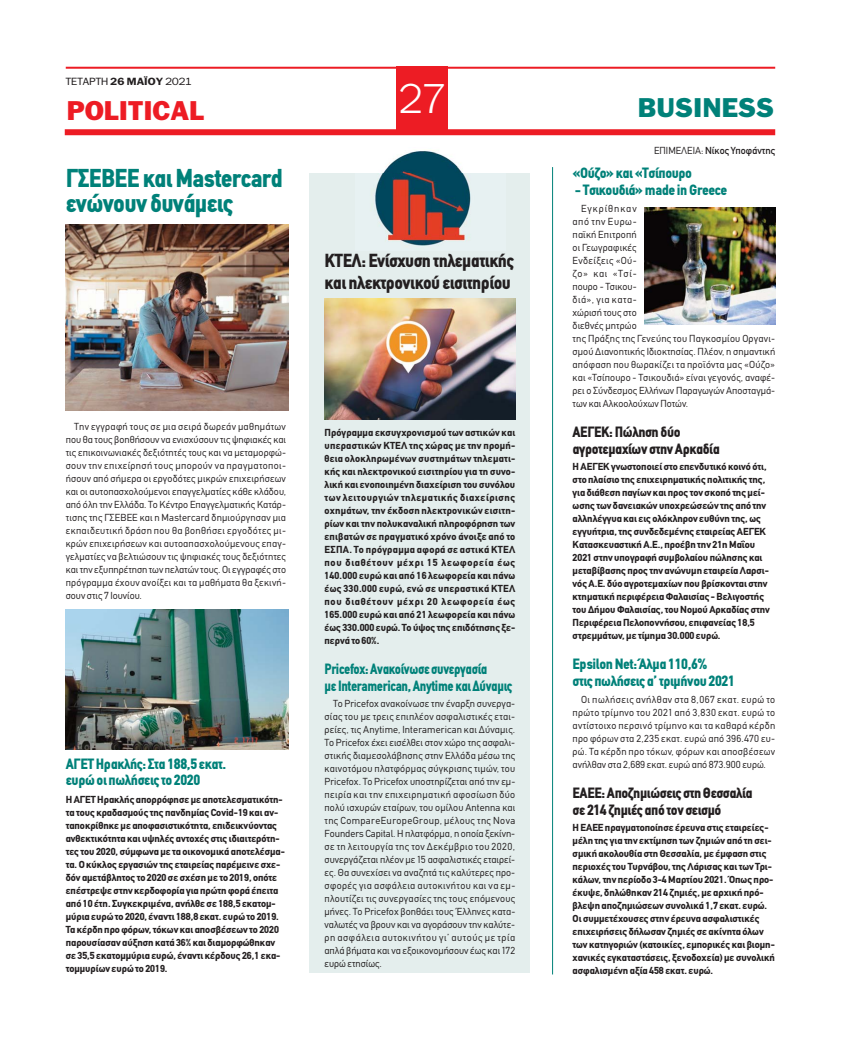
<style>
.page{position:relative;width:841px;height:1039px;background:#fff}
.page>*{position:absolute;margin:0;border:0;box-sizing:border-box;transform-origin:0 0}
.t1{font:300 40px "PF Franklin Gothic";color:#fff}
.t2{font:900 condensed 26px/24.9px "PF Din Text";letter-spacing:-.025em;color:#008179;scale:1.04 1}
.t3{font:900 26px "PF Franklin Gothic";color:#ed1c24}
.t4{font:900 26px "PF Franklin Gothic";color:#008179}
.t5{font:900 condensed 19px/22px "PF Din Text";letter-spacing:-.025em;color:#231f20;scale:1.04 1}
.t6{font:900 condensed 15px/16px "PF Din Text";letter-spacing:-.025em;color:#008179;scale:1.04 1}
.t7{font:900 condensed 15px/17px "PF Din Text";letter-spacing:-.025em;color:#231f20;scale:1.04 1}
.t8{font:900 condensed 15px/17px "PF Din Text";letter-spacing:-.025em;color:#008179;scale:.95 1}
.t9{font:700 10px/13px "CF Din";color:#231f20}
.t10{font:10px/13px "CF Din";letter-spacing:.01em;color:#231f20;text-align:justify}
.t11{font:10px "CF Din";color:#231f20}
.t12{font:10px "PF Franklin Gothic";letter-spacing:.01em;color:#231f20;scale:1.1 1}
.s1{font-weight:700}
.s2{font-style:inherit}
</style>
<div class="page">
<div style="left:309px;top:173px;width:220px;height:800px;background:#e4eeed"></div>
<img style="left:66px;top:224px;width:222px;height:186px">
<img style="left:66px;top:609px;width:222px;height:140px">
<img style="left:324px;top:299px;width:191px;height:120px">
<img style="left:375px;top:150px;width:96px;height:96px">
<div style="left:396px;top:67px;width:51px;height:63px;background:#ed1c24"></div>
<hr style="left:66px;top:67px;width:708px;height:2px;background:#ed1c24">
<div style="left:65px;top:129px;width:709px;height:6px;background:#ed1c24"></div>
<hr style="left:551px;top:167px;width:1px;height:807px;background:#008179">
<img style="left:644px;top:207px;width:130px;height:118px">
<p class="t12" style="left:66px;top:76px;width:116px">ΤΕΤΑΡΤΗ <span class="s1">26 ΜΑΪΟΥ</span> 2021</p>
<h2 class="t3" style="left:67px;top:101px;width:139px">POLITICAL</h2>
<h2 class="t4" style="left:637px;top:98px;width:138px">BUSINESS</h2>
<h1 class="t1" style="left:399px;top:76px;width:48px">27</h1>
<h2 class="t2" style="left:66px;top:165px;width:210px">ΓΣΕΒΕΕ και Mastercard ενώνουν δυνάμεις</h2>
<h3 class="t5" style="left:324px;top:249px;width:183px">ΚΤΕΛ: Ενίσχυση τηλεματικής και ηλεκτρονικού εισιτηρίου</h3>
<p class="t10" style="left:66px;top:421px;width:222px;text-indent:9px">Την εγγραφή τους σε μια σειρά δωρεάν μαθημάτων που θα τους βοηθήσουν να ενισχύσουν τις ψηφιακές και τις επικοινωνιακές δεξιότητές τους και να μεταμορφώ&shy;σουν την επιχείρησή τους μπορούν να πραγματοποι&shy;ήσουν από σήμερα οι εργοδότες μικρών επιχειρήσεων και οι αυτοπασχολούμενοι επαγγελματίες κάθε κλάδου, από όλη την Ελλάδα. Το Κέντρο Επαγγελματικής Κατάρ&shy;τισης της ΓΣΕΒΕΕ και η Mastercard δημιούργησαν μια εκπαιδευτική δράση που θα βοηθήσει εργοδότες μι&shy;κρών επιχειρήσεων και αυτοαπασχολούμενους επαγ&shy;γελματίες να βελτιώσουν τις ψηφιακές τους δεξιότητες και την εξυπηρέτηση των πελατών τους. Οι εγγραφές στο πρόγραμμα έχουν ανοίξει και τα μαθήματα θα ξεκινή&shy;σουν στις 7 Ιουνίου.</p>
<h3 class="t6" style="left:66px;top:755px;width:156px">ΑΓΕΤ Ηρακλής: Στα 188,5 εκατ. ευρώ οι πωλήσεις το 2020</h3>
<p class="t9" style="left:66px;top:794px;width:221px">Η ΑΓΕΤ Ηρακλής απορρόφησε με αποτελεσματικότη&shy;τα τους κραδασμούς της πανδημίας Covid-19 και αν&shy;ταποκρίθηκε με αποφασιστικότητα, επιδεικνύοντας ανθεκτικότητα και υψηλές αντοχές στις ιδιαιτερότη&shy;τες του 2020, σύμφωνα με τα οικονομικά αποτελέσμα&shy;τα. Ο κύκλος εργασιών της εταιρείας παρέμεινε σχε&shy;δόν αμετάβλητος το 2020 σε σχέση με το 2019, οπότε επέστρεψε στην κερδοφορία για πρώτη φορά έπειτα από 10 έτη. Συγκεκριμένα, ανήλθε σε 188,5 εκατομ&shy;μύρια ευρώ το 2020, έναντι 188,8 εκατ. ευρώ το 2019.<br>Τα κέρδη προ φόρων, τόκων και αποσβέσεων το 2020 παρουσίασαν αύξηση κατά 36% και διαμορφώθηκαν σε 35,5 εκατομμύρια ευρώ, έναντι κέρδους 26,1 εκα&shy;τομμυρίων ευρώ το 2019.</p>
<p class="t9" style="left:324px;top:426px;width:192px;text-align:justify">Πρόγραμμα εκσυγχρονισμού των αστικών και υπεραστικών ΚΤΕΛ της χώρας με την προμή&shy;θεια ολοκληρωμένων συστημάτων τηλεματι&shy;κής και ηλεκτρονικού εισιτηρίου για τη συνο&shy;λική και ενοποιημένη διαχείριση του συνόλου των λειτουργιών τηλεματικής διαχείρισης οχημάτων, την έκδοση ηλεκτρονικών εισιτη&shy;ρίων και την πολυκαναλική πληροφόρηση των επιβατών σε πραγματικό χρόνο άνοιξε από το ΕΣΠΑ. Το πρόγραμμα αφορά σε αστικά ΚΤΕΛ που διαθέτουν μέχρι 15 λεωφορεία έως 140.000 ευρώ και από 16 λεωφορεία και πάνω έως 330.000 ευρώ, ενώ σε υπεραστικά ΚΤΕΛ που διαθέτουν μέχρι 20 λεωφορεία έως 165.000 ευρώ και από 21 λεωφορεία και πάνω έως 330.000 ευρώ. Το ύψος της επιδότησης ξε&shy;περνά το 60%.</p>
<h3 class="t8" style="left:324px;top:660px;width:199px">Pricefox: Ανακοίνωσε συνεργασία<br>με Interamerican, Anytime και Δύναμις</h3>
<p class="t10" style="left:324px;top:698px;width:192px;text-indent:9px">Το Pricefox ανακοίνωσε την έναρξη συνεργα&shy;σίας του με τρεις επιπλέον ασφαλιστικές εται&shy;ρείες, τις Anytime, Interamerican και Δύναμις.<br>Το Pricefox έχει εισέλθει στον χώρο της ασφαλι&shy;στικής διαμεσολάβησης στην Ελλάδα μέσω της καινοτόμου πλατφόρμας σύγκρισης τιμών, του Pricefox. Το Pricefox υποστηρίζεται από την εμ&shy;πειρία και την επιχειρηματική αφοσίωση δύο πολύ ισχυρών εταίρων, του ομίλου Antenna και της CompareEuropeGroup, μέλους της Nova Founders Capital. Η πλατφόρμα, η οποία ξεκίνη&shy;σε τη λειτουργία της τον Δεκέμβριο του 2020, συνεργάζεται πλέον με 15 ασφαλιστικές εταιρεί&shy;ες. Θα συνεχίσει να αναζητά τις καλύτερες προ&shy;σφορές για ασφάλεια αυτοκινήτου και να εμ&shy;πλουτίζει τις συνεργασίες της τους επόμενους μήνες. Το Pricefox βοηθάει τους Έλληνες κατα&shy;ναλωτές να βρουν και να αγοράσουν την καλύτε&shy;ρη ασφάλεια αυτοκινήτου γι’ αυτούς με τρία απλά βήματα και να εξοικονομήσουν έως και 172 ευρώ ετησίως.</p>
<p class="t11" style="left:653px;top:145px;width:122px"><span class="s2">ΕΠΙΜΕΛΕΙΑ:</span> Νίκος Υποφάντης</p>
<h3 class="t6" style="left:572px;top:165px;width:116px">«Ούζο» και «Τσίπουρο</h3>
<h3 class="t6" style="left:574px;top:182px;width:148px">- Τσικουδιά» made in Greece</h3>
<p class="t10" style="left:572px;top:203px;width:204px;text-align:left;text-indent:9px">Εγκρίθηκαν<br>από την Ευρω-<br>παϊκή Επιτροπή<br>οι Γεωγραφικές<br>Ενδείξεις «Ού-<br>ζο» και «Τσί-<br>πουρο - Τσικου-<br>διά», για κατα-<br>χώρισή τους στο<br>διεθνές μητρώο<br>της Πράξης της Γενεύης του Παγκοσμίου Οργανι&shy;σμού Διανοητικής Ιδιοκτησίας. Πλέον, η σημαντική απόφαση που θωρακίζει τα προϊόντα μας «Ούζο» και «Τσίπουρο - Τσικουδιά» είναι γεγονός, αναφέ&shy;ρει ο Σύνδεσμος Ελλήνων Παραγωγών Αποσταγμά&shy;των και Αλκοολούχων Ποτών.</p>
<h3 class="t7" style="left:572px;top:423px;width:143px">ΑΕΓΕΚ: Πώληση δύο αγροτεμαχίων στην Αρκαδία</h3>
<p class="t9" style="left:572px;top:461px;width:199px">Η ΑΕΓΕΚ γνωστοποιεί στο επενδυτικό κοινό ότι, στο πλαίσιο της επιχειρηματικής πολιτικής της, για διάθεση παγίων και προς τον σκοπό της μεί&shy;ωσης των δανειακών υποχρεώσεών της από την αλληλέγγυα και εις ολόκληρον ευθύνη της, ως εγγυήτρια, της συνδεδεμένης εταιρείας ΑΕΓΕΚ Κατασκευαστική Α.Ε., προέβη την 21η Μαΐου 2021 στην υπογραφή συμβολαίου πώλησης και μεταβίβασης προς την ανώνυμη εταιρεία Λαρσι&shy;νός Α.Ε. δύο αγροτεμαχίων που βρίσκονται στην κτηματική περιφέρεια Φαλαισίας - Βελιγοστής του Δήμου Φαλαισίας, του Νομού Αρκαδίας στην Περιφέρεια Πελοποννήσου, επιφανείας 18,5 στρεμμάτων, με τίμημα 30.000 ευρώ.</p>
<h3 class="t6" style="left:572px;top:655px;width:157px;line-height:17px">Epsilon Net: Άλμα 110,6%<br>στις πωλήσεις α’ τριμήνου 2021</h3>
<p class="t10" style="left:572px;top:694px;width:204px;text-indent:9px">Οι πωλήσεις ανήλθαν στα 8,067 εκατ. ευρώ το πρώτο τρίμηνο του 2021 από 3,830 εκατ. ευρώ το αντίστοιχο περσινό τρίμηνο και τα καθαρά κέρδη προ φόρων στα 2,235 εκατ. ευρώ από 396.470 ευ&shy;ρώ. Τα κέρδη προ τόκων, φόρων και αποσβέσεων ανήλθαν στα 2,689 εκατ. ευρώ από 873.900 ευρώ.</p>
<h3 class="t7" style="left:572px;top:784px;width:174px">ΕΑΕΕ: Αποζημιώσεις στη Θεσσαλία σε 214 ζημιές από τον σεισμό</h3>
<p class="t9" style="left:572px;top:822px;width:204px">Η ΕΑΕΕ πραγματοποίησε έρευνα στις εταιρείες&shy;μέλη της για την εκτίμηση των ζημιών από τη σει&shy;σμική ακολουθία στη Θεσσαλία, με έμφαση στις περιοχές του Τυρνάβου, της Λάρισας και των Τρι&shy;κάλων, την περίοδο 3-4 Μαρτίου 2021. Όπως προ&shy;έκυψε, δηλώθηκαν 214 ζημιές, με αρχική πρό&shy;βλεψη αποζημιώσεων συνολικά 1,7 εκατ. ευρώ.<br>Οι συμμετέχουσες στην έρευνα ασφαλιστικές επιχειρήσεις δήλωσαν ζημιές σε ακίνητα όλων των κατηγοριών (κατοικίες, εμπορικές και βιομη&shy;χανικές εγκαταστάσεις, ξενοδοχεία) με συνολική ασφαλισμένη αξία 458 εκατ. ευρώ.</p>
</div>
